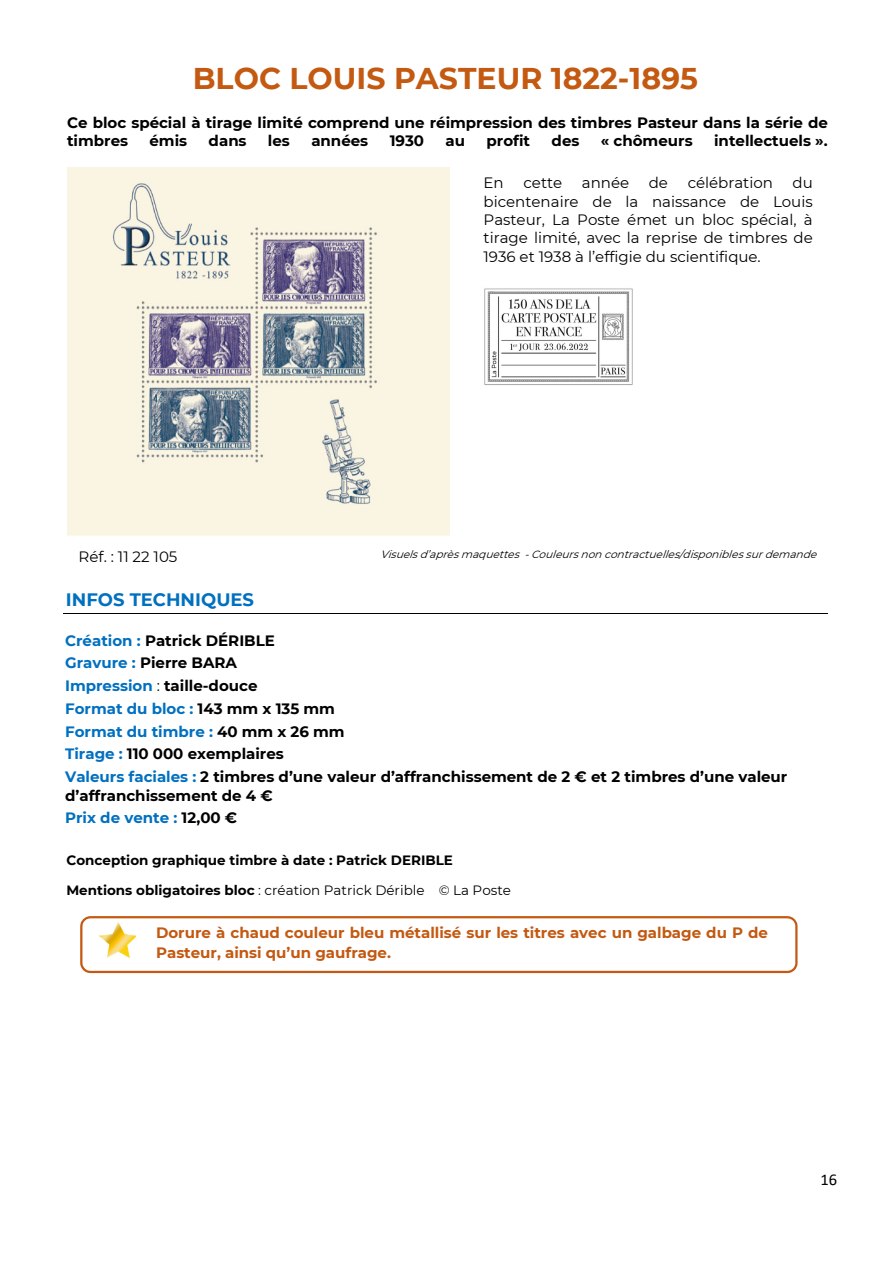
<style>
.page{position:relative;width:893px;height:1263px;background:#fff}
.page>*{position:absolute;margin:0;border:0;box-sizing:border-box;transform-origin:0 0}
.t1{font:700 30px "Montserrat";color:#c45911}
.t2{font:700 18px "Montserrat";color:#0070c0}
.t3{font:16.5px "Calibri";color:#000}
.t4{font:700 15px/22.8px "Montserrat";color:#000}
.t5{font:15px/18.3px "Montserrat";color:#000;text-align:justify}
.t6{font:700 15px/19.6px "Montserrat";color:#c45911}
.t7{font:13.5px "Montserrat";color:#000}
.t8{font:700 13.5px "Montserrat";color:#000}
.t9{font:italic 10.5px "Montserrat";color:#000}
.s1{color:#0070c0}
.s2{font-weight:400}
.s3{font-weight:700}
</style>
<div class="page">
<img style="left:67px;top:168px;width:383px;height:368px">
<hr style="left:64px;top:614px;width:764px;height:1px;background:#000">
<img style="left:484px;top:288px;width:149px;height:97px">
<svg style="left:80px;top:916px;width:717px;height:57px"></svg>
<h1 class="t1" style="left:193px;top:60px;width:507px">BLOC LOUIS PASTEUR 1822-1895</h1>
<p class="t4" style="left:67px;top:113px;width:762px;line-height:18.3px">Ce bloc spécial à tirage limité comprend une réimpression des timbres Pasteur dans la série de timbres</p>
<p class="t4" style="left:150px;top:129px;width:39px">émis</p>
<p class="t4" style="left:209px;top:129px;width:39px">dans</p>
<p class="t4" style="left:268px;top:129px;width:23px">les</p>
<p class="t4" style="left:311px;top:129px;width:58px">années</p>
<p class="t4" style="left:390px;top:129px;width:36px">1930</p>
<p class="t4" style="left:445px;top:129px;width:21px">au</p>
<p class="t4" style="left:487px;top:129px;width:45px">profit</p>
<p class="t4" style="left:552px;top:129px;width:29px">des</p>
<p class="t4" style="left:601px;top:129px;width:93px">« chômeurs</p>
<p class="t4" style="left:714px;top:129px;width:115px">intellectuels ».</p>
<p class="t5" style="left:483px;top:174px;width:331px;text-indent:309px">du bicentenaire de la naissance de Louis Pasteur, La Poste émet un bloc spécial, à tirage limité, avec la reprise de timbres de 1936 et 1938 à l’effigie du scientifique.</p>
<p class="t5" style="left:483px;top:174px;width:22px">En</p>
<p class="t5" style="left:523px;top:174px;width:40px">cette</p>
<p class="t5" style="left:582px;top:174px;width:49px">année</p>
<p class="t5" style="left:649px;top:174px;width:21px">de</p>
<p class="t5" style="left:688px;top:174px;width:87px">célébration</p>
<p class="t5" style="left:79px;top:548px;width:100px">Réf. : 11 22 105</p>
<p class="t9" style="left:380px;top:548px;width:442px">Visuelsd’aprèsmaquettes - Couleursnoncontractuelles/disponibles surdemande</p>
<p class="t2" style="left:66px;top:589px;width:190px">INFOS TECHNIQUES</p>
<p class="t4" style="left:65px;top:629px;width:724px"><span class="s1">Création :</span> Patrick DÉRIBLE<br><span class="s1">Gravure :</span> Pierre BARA<br><span class="s1">Impression</span> <span class="s2">:</span> taille-douce<br><span class="s1">Format du bloc :</span> 143 mm x 135 mm<br><span class="s1">Format du timbre :</span> 40 mm x 26 mm<br><span class="s1">Tirage :</span> 110 000 exemplaires<br><span class="s1">Valeurs faciales :</span> 2 timbres d’une valeur d’affranchissement de 2 € et 2 timbres d’une valeur</p>
<p class="t4" style="left:65px;top:784px;width:209px">d’affranchissement de 4 €<br><span class="s1">Prix de vente :</span> 12,00 €</p>
<p class="t8" style="left:66px;top:852px;width:388px">Conception graphique timbre à date : Patrick DERIBLE</p>
<p class="t7" style="left:66px;top:882px;width:446px"><span class="s3">Mentions obligatoires bloc</span> : création Patrick Dérible © La Poste</p>
<p class="t6" style="left:156px;top:923px;width:613px">Dorure à chaud couleur bleu métallisé sur les titres avec un galbage du P de<br>Pasteur, ainsi qu’un gaufrage.</p>
<p class="t3" style="left:820px;top:1173px;width:18px">16</p>
</div>
